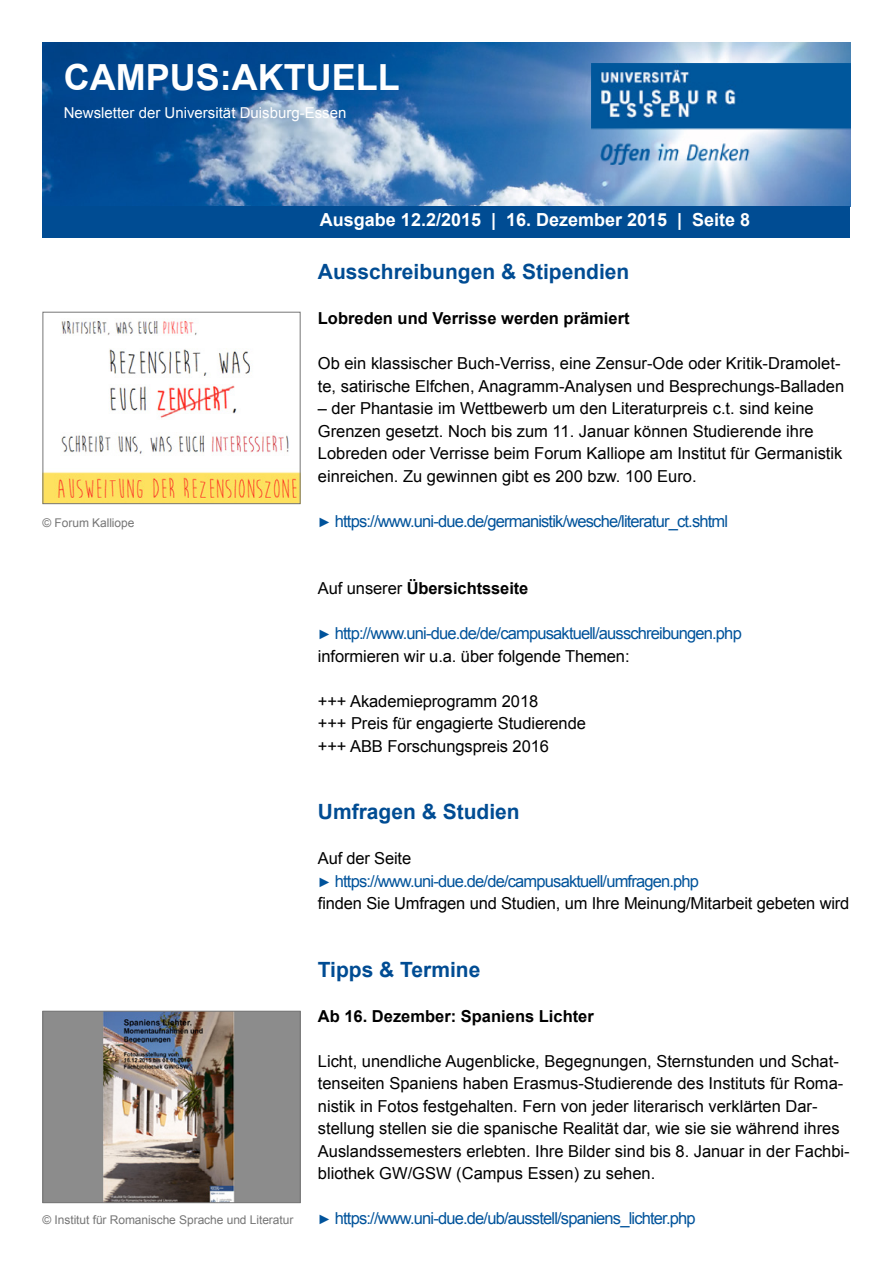
<style>
.page{position:relative;width:893px;height:1263px;background:#fff}
.page>*{position:absolute;margin:0;border:0;box-sizing:border-box;transform-origin:0 0}
.t1{font:700 36px "Arial";color:#fff}
.t2{font:700 21px "Arial";color:#004c93}
.t3{font:700 18px "Arial";color:#fff}
.t4{font:16.5px/22.5px "Arial";color:#000}
.t5{font:16.5px/22.5px "Arial";letter-spacing:-.05em;color:#00539b}
.t6{font:700 16.5px "Arial";color:#000}
.t7{font:15px "Arial";color:#fff}
.t8{font:12px "Arial";letter-spacing:-.005em;color:#767676}
.s1{font-size:13.5px}
.s2{font-weight:400}
.s3{color:#000}
.s4{font-size:13.5px;color:#00539b}
.s5{color:#00539b}
</style>
<div class="page">
<img style="left:43px;top:43px;width:807px;height:163px">
<img style="left:591px;top:64px;width:259px;height:100px">
<div style="left:43px;top:206px;width:807px;height:32px;background:#004c93"></div>
<img style="left:45px;top:320px;width:254px;height:182px">
<div style="left:43px;top:312px;width:258px;height:192px;border:1px solid #767676"></div>
<img style="left:45px;top:1013px;width:254px;height:188px">
<div style="left:43px;top:1011px;width:258px;height:192px;border:1px solid #767676"></div>
<h1 class="t1" style="left:64px;top:53px;width:337px">CAMPUS:AKTUELL</h1>
<p class="t7" style="left:64px;top:103px;width:284px">Newsletter der Universität Duisburg-Essen</p>
<p class="t8" style="left:43px;top:515px;width:93px">© Forum Kalliope</p>
<p class="t8" style="left:43px;top:1211px;width:252px">© Institut für Romanische Sprache und Literatur</p>
<p class="t3" style="left:320px;top:208px;width:432px">Ausgabe 12.2/2015 | 16. Dezember 2015 | Seite 8</p>
<p class="t2" style="left:318px;top:258px;width:313px">Ausschreibungen &amp; Stipendien</p>
<p class="t6" style="left:318px;top:307px;width:313px">Lobreden und Verrisse werden prämiert</p>
<p class="t4" style="left:318px;top:352px;width:528px">Ob ein klassischer Buch-Verriss, eine Zensur-Ode oder Kritik-Dramolet&shy;te, satirische Elfchen, Anagramm-Analysen und Besprechungs-Balladen</p>
<p class="t4" style="left:318px;top:397px;width:526px">– der Phantasie im Wettbewerb um den Literaturpreis c.t. sind keine Grenzen gesetzt. Noch bis zum 11. Januar können Studierende ihre Lobreden oder Verrisse beim Forum Kalliope am Institut für Germanistik einreichen. Zu gewinnen gibt es 200 bzw. 100 Euro.</p>
<p class="t5" style="left:318px;top:510px;width:412px"><span class="s1">►</span> https://www.uni-due.de/germanistik/wesche/literatur_ct.shtml</p>
<p class="t6" style="left:318px;top:577px;width:212px"><span class="s2">Auf unserer</span> Übersichtsseite</p>
<p class="t5" style="left:318px;top:622px;width:425px"><span class="s1">►</span> http://www.uni-due.de/de/campusaktuell/ausschreibungen.php <span class="s3">informieren wir u.a. über folgende Themen:</span></p>
<p class="t4" style="left:318px;top:690px;width:270px">+++ Akademieprogramm 2018<br>+++ Preis für engagierte Studierende +++ ABB Forschungspreis 2016</p>
<p class="t2" style="left:318px;top:798px;width:203px">Umfragen &amp; Studien</p>
<p class="t4" style="left:318px;top:847px;width:533px">Auf der Seite<br><span class="s4">►</span> <span class="s5">https://www.uni-due.de/de/campusaktuell/umfragen.php<br></span>finden Sie Umfragen und Studien, um Ihre Meinung/Mitarbeit gebeten wird</p>
<p class="t2" style="left:318px;top:955px;width:164px">Tipps &amp; Termine</p>
<p class="t6" style="left:318px;top:1005px;width:277px">Ab 16. Dezember: Spaniens Lichter</p>
<p class="t4" style="left:318px;top:1050px;width:533px">Licht, unendliche Augenblicke, Begegnungen, Sternstunden und Schat&shy;tenseiten Spaniens haben Erasmus-Studierende des Instituts für Roma&shy;nistik in Fotos festgehalten. Fern von jeder literarisch verklärten Dar&shy;stellung stellen sie die spanische Realität dar, wie sie sie während ihres Auslandssemesters erlebten. Ihre Bilder sind bis 8. Januar in der Fachbi&shy;bliothek GW/GSW (Campus Essen) zu sehen.</p>
<p class="t5" style="left:318px;top:1207px;width:379px"><span class="s1">►</span> https://www.uni-due.de/ub/ausstell/spaniens_lichter.php</p>
</div>
